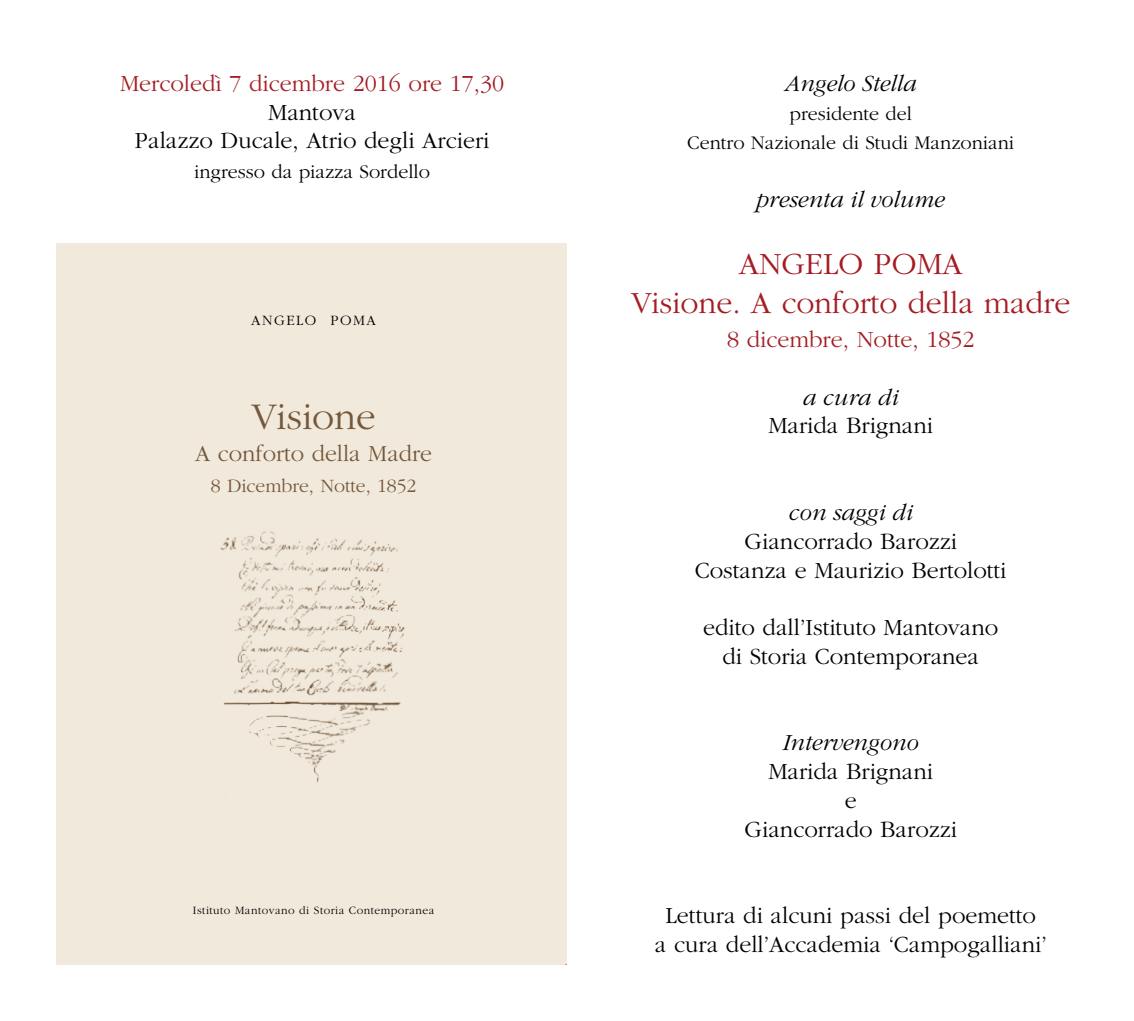
<style>
.page{position:relative;width:1134px;height:1021px;background:#fff}
.page>*{position:absolute;margin:0;border:0;box-sizing:border-box;transform-origin:0 0}
.t1{font:300 39.2px "Garamond";color:#75583b}
.t2{font:300 32px/38.4px "Garamond";color:#a41d23;text-align:center}
.t3{font:300 24px/28.8px "Garamond";color:#000;text-align:center}
.t4{font:italic 300 24px "Garamond";color:#000}
.t5{font:300 24px "Garamond";color:#a41d23}
.t6{font:300 23.8px "Garamond";color:#75583b}
.t7{font:300 20px/28.8px "Garamond";color:#000;text-align:center}
.t8{font:300 19.6px "Garamond";color:#75583b}
.t9{font:300 14.8px "Garamond";letter-spacing:.1em;color:#000}
.t10{font:300 11.6px "Garamond";letter-spacing:.04em;color:#000}
</style>
<div class="page">
<div style="left:57px;top:243px;width:510px;height:721px;background:#f1e9dc"></div>
<img style="left:220px;top:531px;width:185px;height:252px">
<p class="t5" style="left:120px;top:70px;width:386px">Mercoledì 7 dicembre 2016 ore 17,30</p>
<p class="t3" style="left:135px;top:98px;width:356px">Mantova<br>Palazzo Ducale, Atrio degli Arcieri</p>
<p class="t7" style="left:194px;top:158px;width:237px">ingresso da piazza Sordello</p>
<p class="t9" style="left:251px;top:312px;width:126px">Angelo PomA</p>
<h1 class="t1" style="left:252px;top:396px;width:126px">Visione</h1>
<p class="t6" style="left:195px;top:441px;width:238px">A conforto della madre</p>
<p class="t8" style="left:211px;top:475px;width:207px">8 Dicembre, notte, 1852</p>
<p class="t10" style="left:193px;top:904px;width:243px">Istituto mantovano di Storia Contemporanea</p>
<p class="t4" style="left:785px;top:71px;width:133px">Angelo Stella</p>
<p class="t7" style="left:687px;top:100px;width:328px">presidente del<br>Centro Nazionale di Studi Manzoniani</p>
<p class="t4" style="left:757px;top:187px;width:190px">presenta il volume</p>
<h2 class="t2" style="left:631px;top:245px;width:441px">ANGELO POMA<br>Visione. A conforto della madre</h2>
<p class="t5" style="left:727px;top:327px;width:249px">8 dicembre, Notte, 1852</p>
<p class="t4" style="left:803px;top:384px;width:97px">a cura di</p>
<p class="t3" style="left:768px;top:412px;width:166px">Marida Brignani</p>
<p class="t4" style="left:788px;top:500px;width:126px">con saggi di</p>
<p class="t3" style="left:695px;top:527px;width:313px">Giancorrado Barozzi<br>Costanza e Maurizio Bertolotti</p>
<p class="t3" style="left:703px;top:613px;width:297px">edito dall’Istituto Mantovano di Storia Contemporanea</p>
<p class="t4" style="left:783px;top:730px;width:137px">Intervengono</p>
<p class="t3" style="left:744px;top:757px;width:214px">Marida Brignani<br>e<br>Giancorrado Barozzi</p>
<p class="t3" style="left:655px;top:901px;width:393px">Lettura di alcuni passi del poemetto<br>a cura dell’Accademia ‘Campogalliani’</p>
</div>
